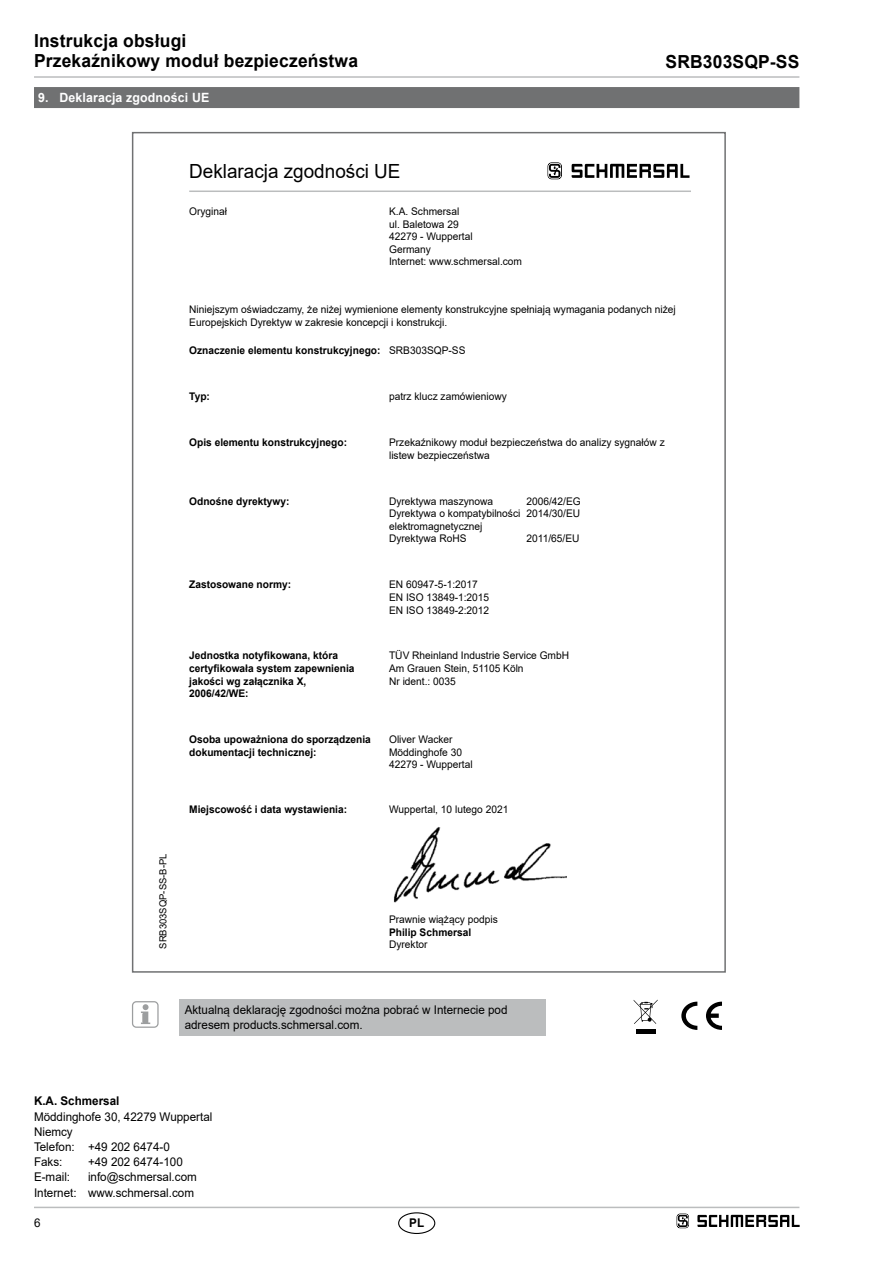
<style>
.page{position:relative;width:893px;height:1263px;background:#fff}
.page>*{position:absolute;margin:0;border:0;box-sizing:border-box;transform-origin:0 0}
.t1{font:19.5px "Arial";color:#000}
.t2{font:700 18px/20.2px "Arial";letter-spacing:.01em;color:#000}
.t3{font:700 12.75px "Arial";letter-spacing:.01em;color:#fff}
.t4{font:12px/15.1px "Arial";color:#000}
.t5{font:700 12px "Arial";color:#000}
.t6{font:10.5px/12.6px "Arial";color:#000}
.t7{font:700 10.5px/12.6px "Arial";color:#000}
.t8{font:9.75px "Arial";color:#000}
.s1{font-weight:400}
</style>
<div class="page">
<hr style="left:34px;top:1207px;width:765px;height:1px;background:#bbbdbe">
<hr style="left:34px;top:76px;width:765px;height:2px;background:#bbbdbe">
<div style="left:398px;top:1212px;width:37px;height:22px;border:1px solid #000;border-radius:50%"></div>
<div style="left:34px;top:87px;width:765px;height:21px;background:#707172"></div>
<img style="left:393px;top:827px;width:173px;height:76px">
<hr style="left:189px;top:190px;width:502px;height:2px;background:#bbbdbe">
<svg style="left:547px;top:162px;width:15px;height:17px"></svg>
<svg style="left:572px;top:164px;width:117px;height:14px"></svg>
<svg style="left:681px;top:1002px;width:16px;height:28px"></svg>
<svg style="left:706px;top:1002px;width:16px;height:28px"></svg>
<div style="left:636px;top:1029px;width:19px;height:5px;background:#000"></div>
<svg style="left:634px;top:1000px;width:23px;height:24px"></svg>
<div style="left:180px;top:999px;width:366px;height:37px;background:#bbbdbe"></div>
<svg style="left:141px;top:1004px;width:9px;height:20px"></svg>
<div style="left:132px;top:1001px;width:27px;height:27px;border:1px solid #9c9e9f;border-radius:4px"></div>
<svg style="left:677px;top:1213px;width:12px;height:15px"></svg>
<svg style="left:697px;top:1215px;width:102px;height:12px"></svg>
<h2 class="t2" style="left:34px;top:31px;width:326px">Instrukcja obsługi<br>Przekaźnikowy moduł bezpieczeństwa</h2>
<p class="t3" style="left:38px;top:89px;width:173px">9. Deklaracja zgodności UE</p>
<h1 class="t1" style="left:189px;top:158px;width:213px">Deklaracja zgodności UE</h1>
<p class="t6" style="left:189px;top:205px;width:39px">Oryginał</p>
<p class="t6" style="left:389px;top:205px;width:135px">K.A. Schmersal<br>ul. Baletowa 29<br>42279 - Wuppertal<br>Germany<br>Internet: www.schmersal.com</p>
<h2 class="t2" style="left:665px;top:52px;width:135px">SRB303SQP-SS</h2>
<p class="t6" style="left:189px;top:303px;width:488px">Niniejszym oświadczamy, że niżej wymienione elementy konstrukcyjne spełniają wymagania podanych niżej<br>Europejskich Dyrektyw w zakresie koncepcji i konstrukcji.</p>
<p class="t7" style="left:189px;top:344px;width:278px">Oznaczenie elementu konstrukcyjnego: <span class="s1">SRB303SQP-SS</span></p>
<p class="t7" style="left:189px;top:390px;width:22px">Typ:</p>
<p class="t6" style="left:389px;top:390px;width:119px">patrz klucz zamówieniowy</p>
<p class="t7" style="left:189px;top:436px;width:159px">Opis elementu konstrukcyjnego:</p>
<p class="t6" style="left:389px;top:436px;width:277px">Przekaźnikowy moduł bezpieczeństwa do analizy sygnałów z listew bezpieczeństwa</p>
<p class="t7" style="left:189px;top:495px;width:102px">Odnośne dyrektywy:</p>
<p class="t6" style="left:389px;top:494px;width:133px">Dyrektywa maszynowa<br>Dyrektywa o kompatybilności elektromagnetycznej<br>Dyrektywa RoHS</p>
<p class="t6" style="left:526px;top:494px;width:56px">2006/42/EG<br>2014/30/EU</p>
<p class="t6" style="left:526px;top:532px;width:55px">2011/65/EU</p>
<p class="t8" style="left:156px;top:949px;width:97px;rotate:-90deg">SRB303SQP-SS-B-PL</p>
<p class="t7" style="left:189px;top:578px;width:103px">Zastosowane normy:</p>
<p class="t6" style="left:389px;top:578px;width:102px">EN 60947-5-1:2017<br>EN ISO 13849-1:2015<br>EN ISO 13849-2:2012</p>
<p class="t7" style="left:189px;top:649px;width:167px">Jednostka notyfikowana, która certyfikowała system zapewnienia jakości wg załącznika X,<br>2006/42/WE:</p>
<p class="t6" style="left:389px;top:649px;width:181px">TÜV Rheinland Industrie Service GmbH<br>Am Grauen Stein, 51105 Köln<br>Nr ident.: 0035</p>
<p class="t7" style="left:189px;top:733px;width:183px">Osoba upoważniona do sporządzenia dokumentacji technicznej:</p>
<p class="t6" style="left:389px;top:733px;width:85px">Oliver Wacker<br>Möddinghofe 30<br>42279 - Wuppertal</p>
<p class="t7" style="left:189px;top:804px;width:159px">Miejscowość i data wystawienia:</p>
<p class="t6" style="left:389px;top:803px;width:121px">Wuppertal, 10 lutego 2021</p>
<p class="t6" style="left:389px;top:913px;width:110px">Prawnie wiążący podpis</p>
<p class="t7" style="left:389px;top:926px;width:84px">Philip Schmersal</p>
<p class="t6" style="left:389px;top:938px;width:40px">Dyrektor</p>
<p class="t4" style="left:185px;top:1002px;width:324px">Aktualną deklarację zgodności można pobrać w Internecie pod adresem products.schmersal.com.</p>
<p class="t5" style="left:34px;top:1093px;width:87px">K.A. Schmersal</p>
<p class="t4" style="left:34px;top:1109px;width:180px">Möddinghofe 30, 42279 Wuppertal<br>Niemcy<br>Telefon: +49 202 6474-0<br>Faks:</p>
<p class="t4" style="left:88px;top:1154px;width:96px">+49 202 6474-100</p>
<p class="t4" style="left:34px;top:1169px;width:164px;text-align:right">info@schmersal.com<br>Internet: www.schmersal.com</p>
<p class="t4" style="left:34px;top:1169px;width:38px">E-mail:</p>
<p class="t4" style="left:34px;top:1215px;width:8px">6</p>
<p class="t5" style="left:409px;top:1214px;width:16px">PL</p>
</div>
